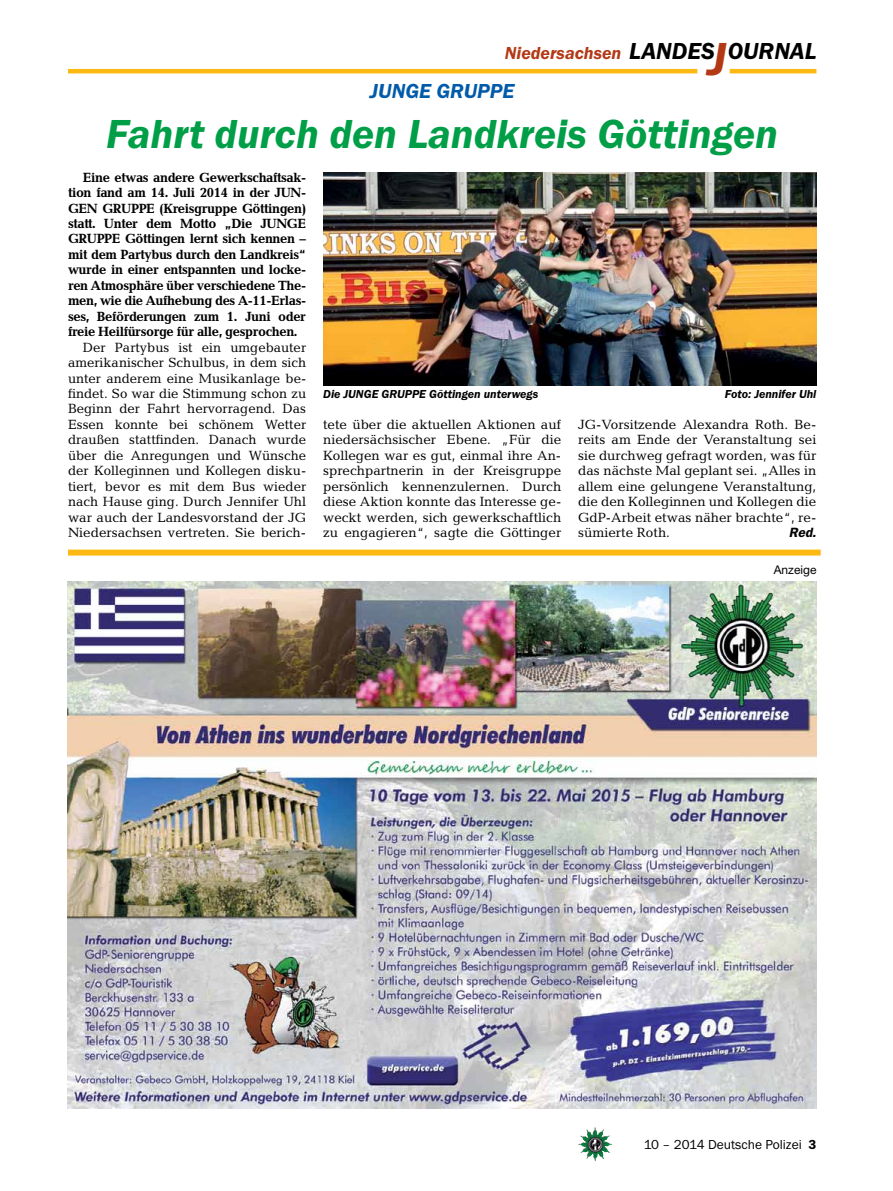
<style>
.page{position:relative;width:893px;height:1191px;background:#fff}
.page>*{position:absolute;margin:0;border:0;box-sizing:border-box;transform-origin:0 0}
.t1{font:italic 600 42px "Franklin Gothic Itc T";color:#009f47}
.t2{font:italic 600 24px "Franklin Gothic Itc T";color:#000}
.t3{font:italic 600 21px "Franklin Gothic Itc T";color:#005baa}
.t4{font:italic 600 18px "Franklin Gothic Itc T";color:#b33916}
.t5{font:13.5px/15.5px "Candida";color:#000;text-align:justify}
.t6{font:700 13.5px/15.5px "Candida";letter-spacing:-.03em;color:#000;text-align:justify}
.t7{font:13.5px "Franklin Gothic Itc T";color:#000}
.t8{font:italic 600 13.5px "Franklin Gothic";color:#000}
.t9{font:italic 600 12px "Franklin Gothic Itc T";color:#000}
.t10{font:12px "Helvetica Neue";color:#000}
.s1{font-size:48px;color:#b33916}
.s2{font-weight:600}
</style>
<div class="page">
<img style="left:578px;top:1127px;width:17px;height:25px">
<hr style="left:730px;top:69px;width:86px;height:4px;background:#fdb913">
<hr style="left:68px;top:69px;width:629px;height:4px;background:#fdb913">
<img style="left:323px;top:173px;width:493px;height:213px">
<img style="left:68px;top:581px;width:748px;height:528px">
<div style="left:68px;top:549px;width:753px;height:6px;background:#fdb913"></div>
<h2 class="t2" style="left:629px;top:37px;width:189px">LANDES<span class="s1">J</span>OURNAL</h2>
<h3 class="t4" style="left:505px;top:42px;width:118px">Niedersachsen</h3>
<h3 class="t3" style="left:370px;top:79px;width:146px">JUNGE GRUPPE</h3>
<h1 class="t1" style="left:106px;top:109px;width:673px">Fahrt durch den Landkreis Göttingen</h1>
<p class="t6" style="left:68px;top:169px;width:240px;text-indent:15px">Eine etwas andere Gewerkschaftsak&shy;tion fand am 14. Juli 2014 in der JUN-GEN GRUPPE (Kreisgruppe Göttingen) statt. Unter dem Motto „Die JUNGE GRUPPE Göttingen lernt sich kennen – mit dem Partybus durch den Landkreis“ wurde in einer entspannten und locke&shy;ren Atmosphäre über verschiedene The&shy;men, wie die Aufhebung des A-11-Erlas&shy;ses, Beförderungen zum 1. Juni oder freie Heilfürsorge für alle, gesprochen.</p>
<p class="t5" style="left:68px;top:339px;width:240px;text-indent:15px">Der Partybus ist ein umgebauter amerikanischer Schulbus, in dem sich unter anderem eine Musikanlage be&shy;findet. So war die Stimmung schon zu Beginn der Fahrt hervorragend. Das Essen konnte bei schönem Wetter draußen stattfinden. Danach wurde über die Anregungen und Wünsche der Kolleginnen und Kollegen disku&shy;tiert, bevor es mit dem Bus wieder nach Hause ging. Durch Jennifer Uhl war auch der Landesvorstand der JG Niedersachsen vertreten. Sie berich-</p>
<p class="t9" style="left:323px;top:387px;width:217px">Die JUNGE GRUPPE Göttingen unterwegs</p>
<p class="t9" style="left:725px;top:387px;width:93px">Foto: Jennifer Uhl</p>
<p class="t5" style="left:323px;top:416px;width:240px">tete über die aktuellen Aktionen auf niedersächsischer Ebene. „Für die Kollegen war es gut, einmal ihre An&shy;sprechpartnerin in der Kreisgruppe persönlich kennenzulernen. Durch diese Aktion konnte das Interesse ge&shy;weckt werden, sich gewerkschaftlich zu engagieren“, sagte die Göttinger</p>
<p class="t5" style="left:578px;top:416px;width:240px">JG-Vorsitzende Alexandra Roth. Be&shy;reits am Ende der Veranstaltung sei sie durchweg gefragt worden, was für das nächste Mal geplant sei. „Alles in allem eine gelungene Veranstaltung, die den Kolleginnen und Kollegen die GdP-Arbeit etwas näher brachte“, re&shy;sümierte Roth.</p>
<p class="t8" style="left:789px;top:524px;width:29px">Red.</p>
<p class="t10" style="left:774px;top:562px;width:44px">Anzeige</p>
<p class="t7" style="left:644px;top:1136px;width:174px">10 – 2014 Deutsche Polizei <span class="s2">3</span></p>
</div>
